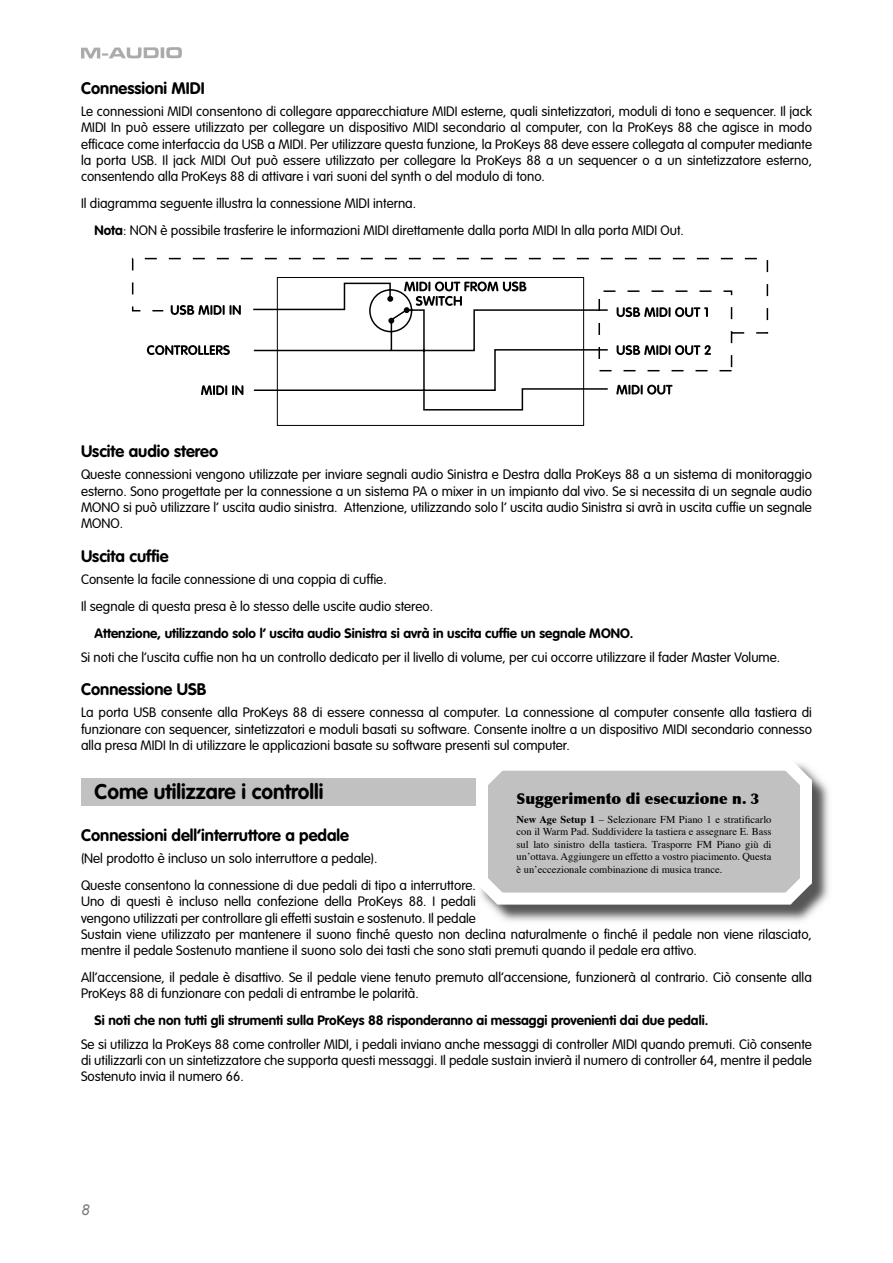
<style>
.page{position:relative;width:893px;height:1263px;background:#fff}
.page>*{position:absolute;margin:0;border:0;box-sizing:border-box;transform-origin:0 0}
.t1{font:700 21px "VAG Rounded";color:#000}
.t2{font:700 16.5px "VAG Rounded";color:#000}
.t3{font:900 15px "Optima";color:#000}
.t4{font:italic 15px "Arial";color:#7b7c7c}
.t5{font:300 13.5px/16.2px "VAG Rounded";color:#000}
.t6{font:700 13.5px "VAG Rounded";color:#000}
.t7{font:10.5px/12.6px "Times";color:#000;text-align:justify}
.s1{font-weight:700}
</style>
<div class="page">
<svg style="left:81px;top:47px;width:101px;height:11px"></svg>
<div style="left:81px;top:778px;width:395px;height:8px;background:#c1c1c1"></div>
<div style="left:81px;top:786px;width:395px;height:19px;background:#c1c1c1"></div>
<img style="left:488px;top:771px;width:341px;height:151px">
<svg style="left:480px;top:763px;width:332px;height:141px;fill:#c1c1c1"></svg>
<svg style="left:132px;top:258px;width:636px;height:114px"></svg>
<svg style="left:252px;top:282px;width:357px;height:129px"></svg>
<svg style="left:388px;top:318px;width:6px;height:6px"></svg>
<svg style="left:387px;top:296px;width:6px;height:6px"></svg>
<svg style="left:617px;top:307px;width:91px;height:10px"></svg>
<svg style="left:617px;top:345px;width:94px;height:10px"></svg>
<svg style="left:616px;top:385px;width:57px;height:10px"></svg>
<svg style="left:404px;top:281px;width:122px;height:32px"></svg>
<svg style="left:171px;top:305px;width:70px;height:10px"></svg>
<svg style="left:201px;top:385px;width:42px;height:10px"></svg>
<svg style="left:147px;top:345px;width:83px;height:10px"></svg>
<p class="t2" style="left:81px;top:78px;width:125px">Connessioni MIDI</p>
<p class="t5" style="left:81px;top:103px;width:733px;text-align:justify">Le connessioni MIDI consentono di collegare apparecchiature MIDI esterne, quali sintetizzatori, moduli di tono e sequencer. Il jack MIDI In può essere utilizzato per collegare un dispositivo MIDI secondario al computer, con la ProKeys 88 che agisce in modo efficace come interfaccia da USB a MIDI. Per utilizzare questa funzione, la ProKeys 88 deve essere collegata al computer mediante la porta USB. Il jack MIDI Out può essere utilizzato per collegare la ProKeys 88 a un sequencer o a un sintetizzatore esterno, consentendo alla ProKeys 88 di attivare i vari suoni del synth o del modulo di tono.</p>
<p class="t5" style="left:94px;top:190px;width:591px;line-height:27px;text-indent:-14px">Il diagramma seguente illustra la connessione MIDI interna.<br><span class="s1">Nota</span>: NON è possibile trasferire le informazioni MIDI direttamente dalla porta MIDI In alla porta MIDI Out.</p>
<p class="t2" style="left:81px;top:442px;width:139px">Uscite audio stereo</p>
<p class="t5" style="left:81px;top:467px;width:732px;text-align:justify">Queste connessioni vengono utilizzate per inviare segnali audio Sinistra e Destra dalla ProKeys 88 a un sistema di monitoraggio esterno. Sono progettate per la connessione a un sistema PA o mixer in un impianto dal vivo. Se si necessita di un segnale audio MONO si può utilizzare l’ uscita audio sinistra. Attenzione, utilizzando solo l’ uscita audio Sinistra si avrà in uscita cuffie un segnale MONO.</p>
<p class="t2" style="left:81px;top:546px;width:89px">Uscita cuffie</p>
<p class="t5" style="left:81px;top:566px;width:354px;line-height:27px">Consente la facile connessione di una coppia di cuffie.<br>Il segnale di questa presa è lo stesso delle uscite audio stereo.</p>
<p class="t6" style="left:94px;top:625px;width:540px">Attenzione, utilizzando solo l’ uscita audio Sinistra si avrà in uscita cuffie un segnale MONO.</p>
<p class="t5" style="left:81px;top:649px;width:701px">Si noti che l’uscita cuffie non ha un controllo dedicato per il livello di volume, per cui occorre utilizzare il fader Master Volume.</p>
<p class="t2" style="left:81px;top:680px;width:127px">Connessione USB</p>
<p class="t5" style="left:81px;top:704px;width:732px;text-align:justify">La porta USB consente alla ProKeys 88 di essere connessa al computer. La connessione al computer consente alla tastiera di funzionare con sequencer, sintetizzatori e moduli basati su software. Consente inoltre a un dispositivo MIDI secondario connesso alla presa MIDI In di utilizzare le applicazioni basate su software presenti sul computer.</p>
<h1 class="t1" style="left:94px;top:779px;width:230px">Come utilizzare i controlli</h1>
<p class="t2" style="left:81px;top:825px;width:270px">Connessioni dell’interruttore a pedale</p>
<p class="t5" style="left:81px;top:845px;width:396px;line-height:27px">(Nel prodotto è incluso un solo interruttore a pedale).<br>Queste consentono la connessione di due pedali di tipo a interruttore.</p>
<p class="t5" style="left:81px;top:893px;width:732px">Uno di questi è incluso nella confezione della ProKeys 88. I pedali<br>vengono utilizzati per controllare gli effetti sustain e sostenuto. Il pedale<br>Sustain viene utilizzato per mantenere il suono finché questo non declina naturalmente o finché il pedale non viene rilasciato, mentre il pedale Sostenuto mantiene il suono solo dei tasti che sono stati premuti quando il pedale era attivo.</p>
<p class="t5" style="left:81px;top:969px;width:732px">All’accensione, il pedale è disattivo. Se il pedale viene tenuto premuto all’accensione, funzionerà al contrario. Ciò consente alla<br>ProKeys 88 di funzionare con pedali di entrambe le polarità.</p>
<p class="t6" style="left:94px;top:1012px;width:615px">Si noti che non tutti gli strumenti sulla ProKeys 88 risponderanno ai messaggi provenienti dai due pedali.</p>
<p class="t5" style="left:81px;top:1036px;width:732px;text-align:justify">Se si utilizza la ProKeys 88 come controller MIDI, i pedali inviano anche messaggi di controller MIDI quando premuti. Ciò consente di utilizzarli con un sintetizzatore che supporta questi messaggi. Il pedale sustain invierà il numero di controller 64, mentre il pedale Sostenuto invia il numero 66.</p>
<p class="t3" style="left:516px;top:790px;width:244px">Suggerimento di esecuzione n. 3</p>
<p class="t7" style="left:516px;top:813px;width:257px"><span class="s1">New Age Setup 1</span> – Selezionare FM Piano 1 e stratificarlo con il Warm Pad. Suddividere la tastiera e assegnare E. Bass sul lato sinistro della tastiera. Trasporre FM Piano giù di unʼottava. Aggiungere un effetto a vostro piacimento. Questa è unʼeccezionale combinazione di musica trance.</p>
<p class="t4" style="left:81px;top:1202px;width:10px">8</p>
</div>
